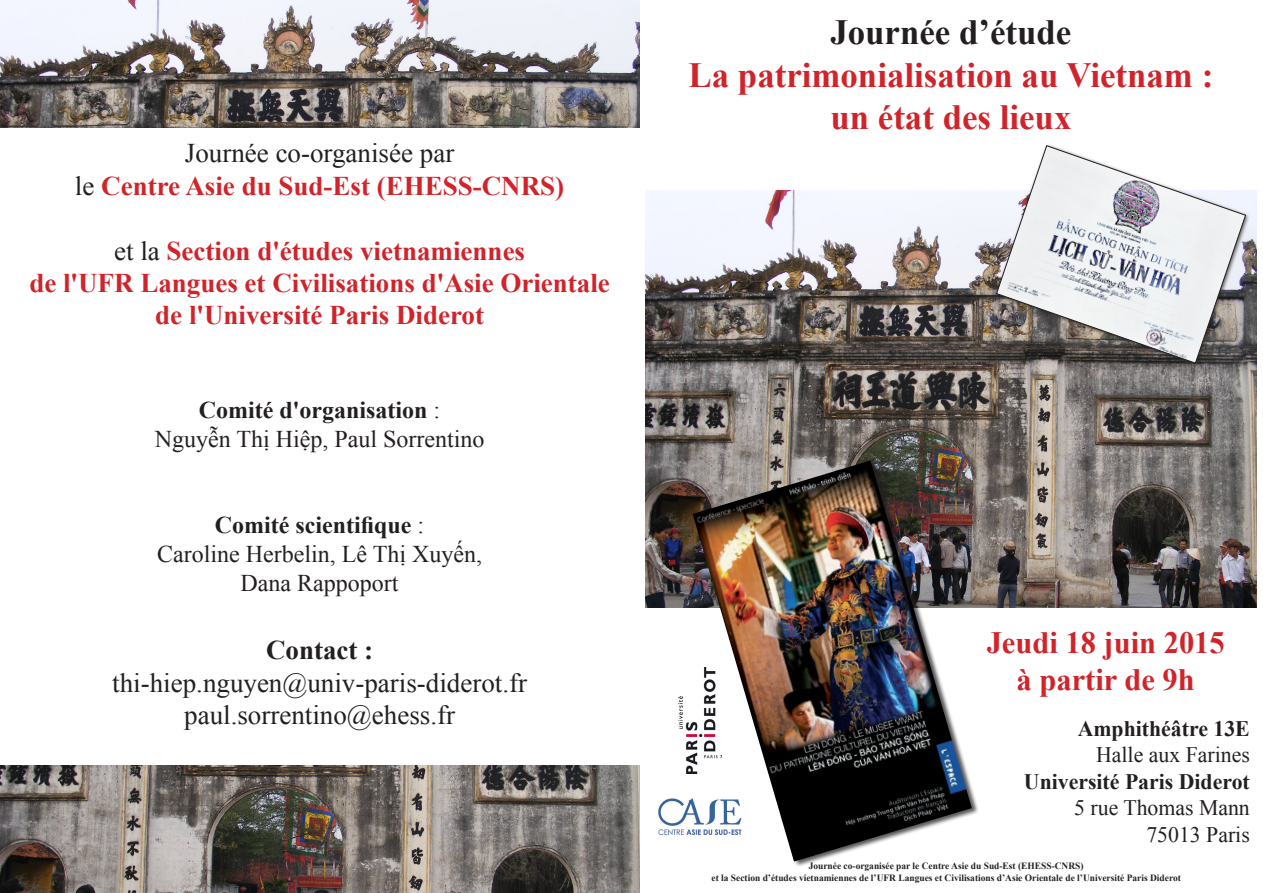
<style>
.page{position:relative;width:1263px;height:893px;background:#fff}
.page>*{position:absolute;margin:0;border:0;box-sizing:border-box;transform-origin:0 0}
.t1{font:700 35.4px/42.5px "Times New Roman";color:#d1232a;text-align:center}
.t2{font:700 30.9px/37.2px "Times New Roman";color:#d1232a;text-align:center}
.t3{font:700 27px/32.4px "Times New Roman";color:#d1232a;text-align:center}
.t4{font:27px "Times New Roman";color:#231f20}
.t5{font:700 27px "Times New Roman";color:#231f20}
.t6{font:24px/28.8px "Times New Roman";color:#231f20;text-align:center}
.t7{font:22.05px/26.5px "Times New Roman";color:#231f20;text-align:right}
.t8{font:700 9.6px/11.6px "Times New Roman";color:#231f20;text-align:center}
.s1{font-weight:400;color:#231f20}
.s2{font-weight:700}
.s3{color:#231f20}
</style>
<div class="page">
<img style="left:645px;top:191px;width:611px;height:417px">
<div style="left:693px;top:460px;width:286px;height:408px;background:#231f20;opacity:.75"></div>
<img style="left:693px;top:460px;width:279px;height:402px">
<div style="left:994px;top:144px;width:256px;height:224px;background:#231f20;opacity:.75"></div>
<img style="left:996px;top:145px;width:250px;height:218px">
<img style="left:658px;top:794px;width:87px;height:45px">
<img style="left:679px;top:668px;width:42px;height:106px">
<img style="left:0;top:0;width:639px;height:128px">
<img style="left:0;top:765px;width:639px;height:128px">
<p class="t3" style="left:75px;top:137px;width:491px"><span class="s1">Journée co-organisée par<br>le</span> Centre Asie du Sud-Est (EHESS-CNRS)</p>
<p class="t3" style="left:29px;top:234px;width:582px"><span class="s1">et la</span> Section d'études vietnamiennes<br>de l'UFR Langues et Civilisations d'Asie Orientale de l'Université Paris Diderot</p>
<p class="t6" style="left:155px;top:395px;width:331px"><span class="s2">Comité d'organisation</span> :<br>Nguyễn Thị Hiệp, Paul Sorrentino</p>
<p class="t6" style="left:157px;top:510px;width:326px"><span class="s2">Comité scientifique</span> :<br>Caroline Herbelin, Lê Thị Xuyến,<br>Dana Rappoport</p>
<p class="t5" style="left:266px;top:632px;width:109px">Contact :</p>
<p class="t4" style="left:112px;top:664px;width:416px">thi-hiep.nguyen@univ-paris-diderot.fr</p>
<p class="t4" style="left:184px;top:697px;width:272px">paul.sorrentino@ehess.fr</p>
<p class="t1" style="left:688px;top:10px;width:526px"><span class="s3">Journée d’étude<br></span>La patrimonialisation au Vietnam : un état des lieux</p>
<p class="t2" style="left:987px;top:623px;width:240px">Jeudi 18 juin 2015 à partir de 9h</p>
<p class="t7" style="left:1024px;top:715px;width:227px"><span class="s2">Amphithéâtre 13E<br></span>Halle aux Farines<br><span class="s2">Université Paris Diderot<br></span>5 rue Thomas Mann<br>75013 Paris</p>
<p class="t8" style="left:711px;top:860px;width:471px">Journée co-organisée par le Centre Asie du Sud-Est (EHESS-CNRS)<br>et la Section d’études vietnamiennes de l’UFR Langues et Civilisations d’Asie Orientale de l’Université Paris Diderot</p>
</div>
